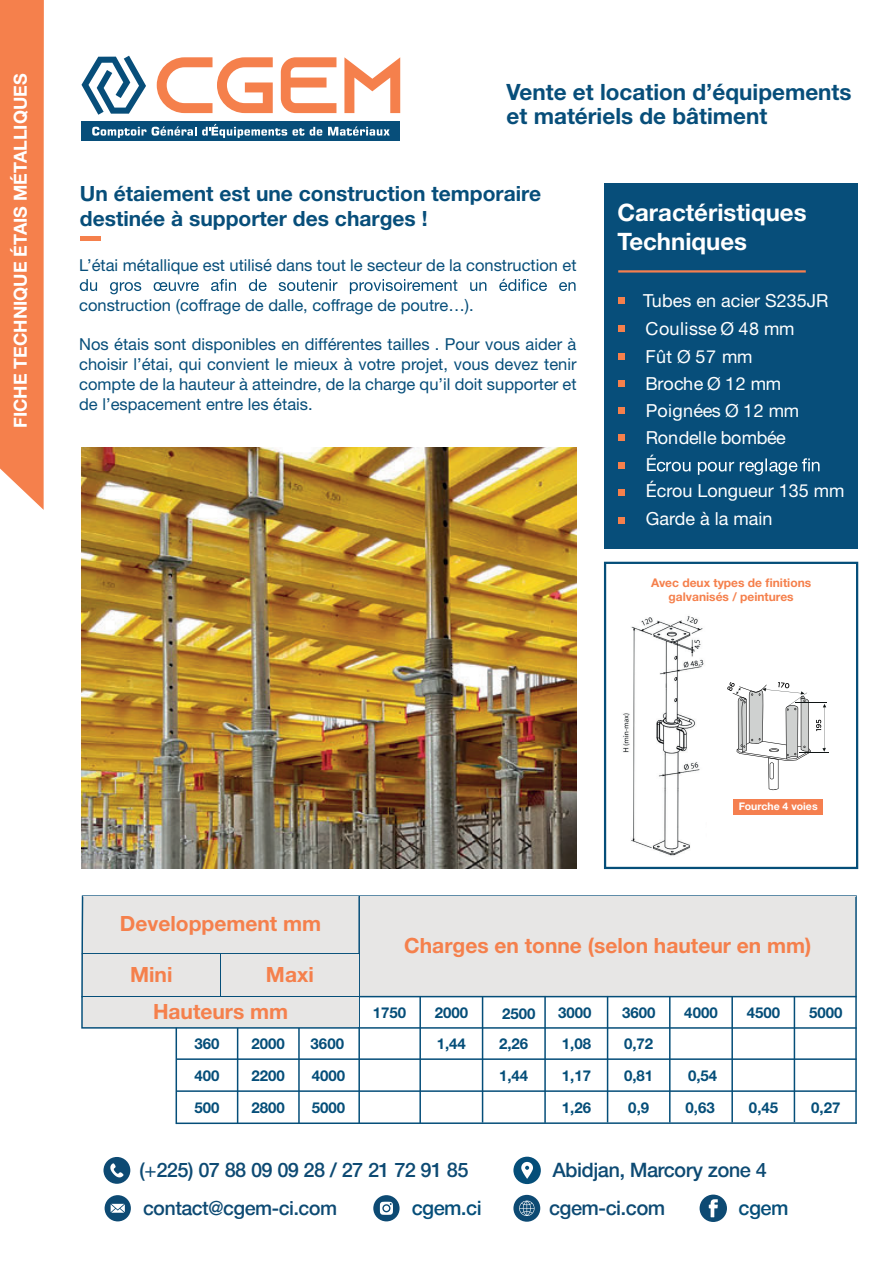
<style>
.page{position:relative;width:893px;height:1263px;background:#fff}
.page>*{position:absolute;margin:0;border:0;box-sizing:border-box;transform-origin:0 0}
.t1{font:700 24px/29.5px "Helvetica Neue LT Std";color:#fff}
.t2{font:700 22.5px/24.3px "Helvetica Neue LT Std";color:#074e7a}
.t3{font:700 21px/25px "Helvetica Neue LT Std";color:#074e7a}
.t4{font:700 21px/37px "Helvetica Neue LT Std";color:#f5804c}
.t5{font:500 20.25px "Helvetica";color:#0d4a73}
.t6{font:500 20.25px "Helvetica";color:#054e79}
.t7{font:500 19.8px "Helvetica";color:#0d4a73}
.t8{font:18px/27.5px "Helvetica Neue LT Std";color:#fff}
.t9{font:700 18px "Helvetica Neue LT Std";color:#fff}
.t10{font:16.5px/19.8px "Helvetica Neue LT Std";color:#074e7a;text-align:justify}
.t11{font:700 15px/31.5px "Helvetica Neue LT Std";color:#054e79}
.t12{font:700 12px/14.4px "Helvetica Neue LT Std";color:#f5804c;text-align:center}
.t13{font:700 10.5px "Helvetica Neue LT Std";color:#fff}
.s1{font-family:"Helvetica Neue LT Std";font-weight:400}
</style>
<div class="page">
<div style="left:0;top:0;width:44px;height:510px;background:#f5804c"></div>
<svg style="left:157px;top:57px;width:116px;height:56px"></svg>
<svg style="left:281px;top:57px;width:55px;height:56px"></svg>
<svg style="left:344px;top:57px;width:56px;height:56px"></svg>
<div style="left:81px;top:121px;width:319px;height:20px;background:#074e7a"></div>
<svg style="left:92px;top:124px;width:212px;height:14px"></svg>
<svg style="left:310px;top:127px;width:12px;height:9px"></svg>
<svg style="left:328px;top:126px;width:62px;height:10px"></svg>
<svg style="left:81px;top:56px;width:65px;height:59px"></svg>
<img style="left:81px;top:447px;width:495px;height:422px">
<div style="left:604px;top:184px;width:254px;height:365px;background:#074e7a"></div>
<hr style="left:618px;top:270px;width:188px;height:3px;background:#f57f4f">
<svg style="left:657px;top:458px;width:162px;height:17px"></svg>
<div style="left:618px;top:297px;width:7px;height:7px;background:#f5804c"></div>
<div style="left:618px;top:325px;width:7px;height:6px;background:#f5804c"></div>
<div style="left:618px;top:353px;width:7px;height:7px;background:#f5804c"></div>
<div style="left:618px;top:381px;width:7px;height:6px;background:#f5804c"></div>
<div style="left:618px;top:408px;width:7px;height:6px;background:#f5804c"></div>
<div style="left:618px;top:435px;width:7px;height:6px;background:#f5804c"></div>
<div style="left:618px;top:462px;width:7px;height:6px;background:#f5804c"></div>
<div style="left:618px;top:489px;width:7px;height:7px;background:#f5804c"></div>
<div style="left:618px;top:517px;width:7px;height:7px;background:#f5804c"></div>
<div style="left:733px;top:799px;width:90px;height:15px;background:#f57f4f"></div>
<img style="left:623px;top:616px;width:81px;height:240px">
<hr style="left:80px;top:236px;width:21px;height:4px;background:#f5804c">
<hr style="left:358px;top:896px;width:2px;height:227px;background:#054e79">
<hr style="left:177px;top:1058px;width:679px;height:2px;background:#054e79">
<hr style="left:176px;top:1090px;width:680px;height:2px;background:#054e79">
<hr style="left:419px;top:996px;width:2px;height:127px;background:#054e79">
<hr style="left:482px;top:997px;width:1px;height:125px;background:#054e79">
<hr style="left:544px;top:996px;width:2px;height:127px;background:#054e79">
<hr style="left:607px;top:996px;width:1px;height:126px;background:#054e79">
<hr style="left:669px;top:997px;width:1px;height:125px;background:#054e79">
<hr style="left:731px;top:996px;width:2px;height:126px;background:#054e79">
<hr style="left:794px;top:996px;width:1px;height:126px;background:#054e79">
<svg style="left:81px;top:895px;width:776px;height:134px;background:#e2e4e4"></svg>
<hr style="left:237px;top:1028px;width:1px;height:96px;background:#054e79">
<hr style="left:298px;top:1028px;width:2px;height:96px;background:#054e79">
<hr style="left:176px;top:1028px;width:1px;height:96px;background:#054e79">
<svg style="left:175px;top:1121px;width:680px;height:4px"></svg>
<hr style="left:855px;top:897px;width:2px;height:227px;background:#054e79">
<div style="left:604px;top:562px;width:254px;height:307px;border:2px solid #054e79"></div>
<hr style="left:796px;top:703px;width:31px;height:1px;background:#101515">
<hr style="left:799px;top:752px;width:30px;height:1px;background:#101515">
<svg style="left:727px;top:682px;width:99px;height:109px"></svg>
<svg style="left:80px;top:279px;width:496px;height:15px"></svg>
<div style="left:513px;top:1195px;width:27px;height:27px;background:#0d4a73;border-radius:50%"></div>
<svg style="left:519px;top:1200px;width:16px;height:16px"></svg>
<div style="left:103px;top:1157px;width:27px;height:27px;background:#0d4a73;border-radius:50%"></div>
<svg style="left:110px;top:1163px;width:14px;height:14px"></svg>
<div style="left:105px;top:1195px;width:26px;height:26px;background:#0d4a73;border-radius:50%"></div>
<svg style="left:111px;top:1204px;width:14px;height:9px"></svg>
<div style="left:373px;top:1195px;width:27px;height:26px;background:#0d4a73;border-radius:50%"></div>
<svg style="left:380px;top:1202px;width:13px;height:13px"></svg>
<div style="left:700px;top:1194px;width:27px;height:28px;background:#0d4a73;border-radius:50%"></div>
<svg style="left:709px;top:1199px;width:9px;height:18px"></svg>
<div style="left:513px;top:1157px;width:28px;height:27px;background:#054e79;border-radius:50%"></div>
<svg style="left:521px;top:1162px;width:12px;height:17px"></svg>
<p class="t9" style="left:9px;top:428px;width:356px;rotate:-90deg">FICHE TECHNIQUE ÉTAIS MÉTALLIQUES</p>
<h2 class="t2" style="left:507px;top:79px;width:346px">Vente et location d’équipements et matériels de bâtiment</h2>
<p class="t3" style="left:80px;top:180px;width:463px">Un étaiement est une construction temporaire destinée à supporter des charges !</p>
<h1 class="t1" style="left:617px;top:197px;width:191px">Caractéristiques<br>Techniques</h1>
<p class="t8" style="left:643px;top:286px;width:187px">Tubes en acier S235JR<br>Coulisse Ø 48 mm<br>Fût Ø 57 mm<br>Broche Ø 12 mm<br>Poignées Ø 12 mm<br>Rondelle bombée<br>É</p>
<p class="t8" style="left:646px;top:476px;width:200px;line-height:28px">Écrou Longueur 135 mm<br>Garde à la main</p>
<p class="t10" style="left:79px;top:255px;width:499px">L’étai métallique est utilisé dans tout le secteur de la construction et</p>
<p class="t10" style="left:79px;top:295px;width:396px">construction (coffrage de dalle, coffrage de poutre…).</p>
<p class="t10" style="left:79px;top:334px;width:499px">Nos étais sont disponibles en différentes tailles . Pour vous aider à choisir l’étai, qui convient le mieux à votre projet, vous devez tenir compte de la hauteur à atteindre, de la charge qu’il doit supporter et de l’espacement entre les étais.</p>
<p class="t12" style="left:651px;top:575px;width:162px">Avec deux types de finitions galvanisés / peintures</p>
<p class="t4" style="left:120px;top:905px;width:203px">Developpement mm</p>
<p class="t4" style="left:266px;top:955px;width:49px">Maxi</p>
<p class="t4" style="left:153px;top:955px;width:137px;text-indent:-23px">Mini<br>Hauteurs mm</p>
<p class="t13" style="left:739px;top:800px;width:80px">Fourche 4 voies</p>
<p class="t4" style="left:404px;top:926px;width:409px">Charges en tonne (selon hauteur en mm)</p>
<p class="t11" style="left:373px;top:996px;width:35px">1750</p>
<p class="t11" style="left:435px;top:996px;width:35px">2000</p>
<p class="t11" style="left:502px;top:997px;width:35px">2500</p>
<p class="t11" style="left:558px;top:996px;width:35px">3000</p>
<p class="t11" style="left:622px;top:996px;width:35px">3600</p>
<p class="t11" style="left:684px;top:996px;width:35px">4000</p>
<p class="t11" style="left:747px;top:996px;width:35px">4500</p>
<p class="t11" style="left:809px;top:996px;width:35px">5000</p>
<p class="t11" style="left:195px;top:1027px;width:27px">360<br>400</p>
<p class="t11" style="left:252px;top:1027px;width:35px">2000</p>
<p class="t11" style="left:311px;top:1027px;width:35px">3600</p>
<p class="t11" style="left:437px;top:1027px;width:31px">1,44</p>
<p class="t11" style="left:499px;top:1027px;width:31px">2,26<br>1,44</p>
<p class="t11" style="left:562px;top:1027px;width:31px">1,08<br>1,17</p>
<p class="t11" style="left:624px;top:1027px;width:31px">0,72<br>0,81</p>
<p class="t11" style="left:252px;top:1059px;width:35px">2200</p>
<p class="t11" style="left:312px;top:1059px;width:35px">4000</p>
<p class="t11" style="left:688px;top:1059px;width:31px">0,54</p>
<p class="t11" style="left:195px;top:1091px;width:27px">500</p>
<p class="t11" style="left:252px;top:1091px;width:35px">2800</p>
<p class="t11" style="left:312px;top:1091px;width:35px">5000</p>
<p class="t11" style="left:562px;top:1091px;width:31px">1,26</p>
<p class="t11" style="left:628px;top:1091px;width:22px">0,9</p>
<p class="t11" style="left:685px;top:1091px;width:31px">0,63</p>
<p class="t11" style="left:749px;top:1091px;width:31px">0,45</p>
<p class="t11" style="left:811px;top:1091px;width:31px">0,27</p>
<p class="t5" style="left:553px;top:1157px;width:215px">Abidjan, Marcory zone 4</p>
<p class="t5" style="left:139px;top:1158px;width:330px">(<span class="s1">+</span>225) 07 88 09 09 28 / 27 21 72 91 85</p>
<p class="t7" style="left:143px;top:1196px;width:195px">contact@cgem-ci.com</p>
<p class="t6" style="left:412px;top:1195px;width:71px">cgem.ci</p>
<p class="t6" style="left:739px;top:1195px;width:51px">cgem</p>
<p class="t5" style="left:549px;top:1196px;width:117px">cgem-ci.com</p>
</div>
